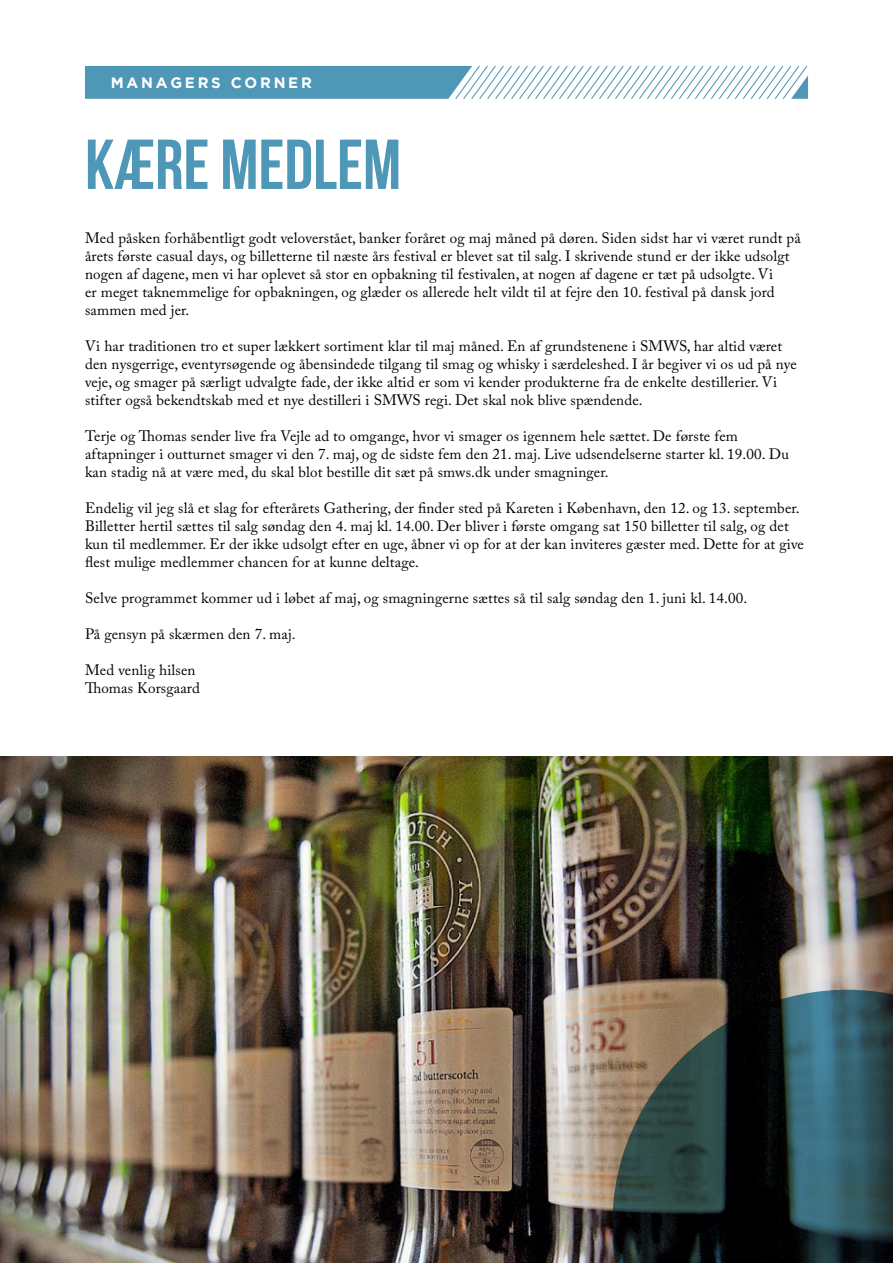
<style>
.page{position:relative;width:893px;height:1263px;background:#fff}
.page>*{position:absolute;margin:0;border:0;box-sizing:border-box;transform-origin:0 0}
.t1{font:700 70.5px "Bebas Neue";color:#4e97b7}
.t2{font:15px/18px "Adobe Caslon Pro";letter-spacing:.01em;color:#000001}
.t3{font:700 15px "Gotham";letter-spacing:.185em;color:#fff}
</style>
<div class="page">
<svg style="left:85px;top:66px;width:723px;height:33px"></svg>
<img style="left:0;top:757px;width:893px;height:506px">
<svg style="left:612px;top:990px;width:281px;height:273px;background:#324242"></svg>
<p class="t3" style="left:111px;top:74px;width:203px">MANAGERS CORNER</p>
<p class="t1" style="left:85px;top:126px;width:318px">KÆRE MEDLEM</p>
<p class="t2" style="left:85px;top:229px;width:717px">Med påsken forhåbentligt godt veloverstået, banker foråret og maj måned på døren. Siden sidst har vi været rundt på årets første casual days, og billetterne til næste års festival er blevet sat til salg. I skrivende stund er der ikke udsolgt nogen af dagene, men vi har oplevet så stor en opbakning til festivalen, at nogen af dagene er tæt på udsolgte. Vi<br>er meget taknemmelige for opbakningen, og glæder os allerede helt vildt til at fejre den 10. festival på dansk jord sammen med jer.</p>
<p class="t2" style="left:85px;top:337px;width:713px">Vi har traditionen tro et super lækkert sortiment klar til maj måned. En af grundstenene i SMWS, har altid været den nysgerrige, eventyrsøgende og åbensindede tilgang til smag og whisky i særdeleshed. I år begiver vi os ud på nye veje, og smager på særligt udvalgte fade, der ikke altid er som vi kender produkterne fra de enkelte destillerier. Vi stifter også bekendtskab med et nye destilleri i SMWS regi. Det skal nok blive spændende.</p>
<p class="t2" style="left:85px;top:427px;width:706px">Terje og Thomas sender live fra Vejle ad to omgange, hvor vi smager os igennem hele sættet. De første fem aftapninger i outturnet smager vi den 7. maj, og de sidste fem den 21. maj. Live udsendelserne starter kl. 19.00. Du kan stadig nå at være med, du skal blot bestille dit sæt på smws.dk under smagninger.</p>
<p class="t2" style="left:85px;top:499px;width:720px">Endelig vil jeg slå et slag for efterårets Gathering, der finder sted på Kareten i København, den 12. og 13. september.<br>Billetter hertil sættes til salg søndag den 4. maj kl. 14.00. Der bliver i første omgang sat 150 billetter til salg, og det kun til medlemmer. Er der ikke udsolgt efter en uge, åbner vi op for at der kan inviteres gæster med. Dette for at give flest mulige medlemmer chancen for at kunne deltage.</p>
<p class="t2" style="left:85px;top:589px;width:664px">Selve programmet kommer ud i løbet af maj, og smagningerne sættes så til salg søndag den 1. juni kl. 14.00.</p>
<p class="t2" style="left:85px;top:625px;width:212px">På gensyn på skærmen den 7. maj.</p>
<p class="t2" style="left:85px;top:661px;width:112px">Med venlig hilsen</p>
<p class="t2" style="left:85px;top:679px;width:116px">Thomas Korsgaard</p>
</div>
